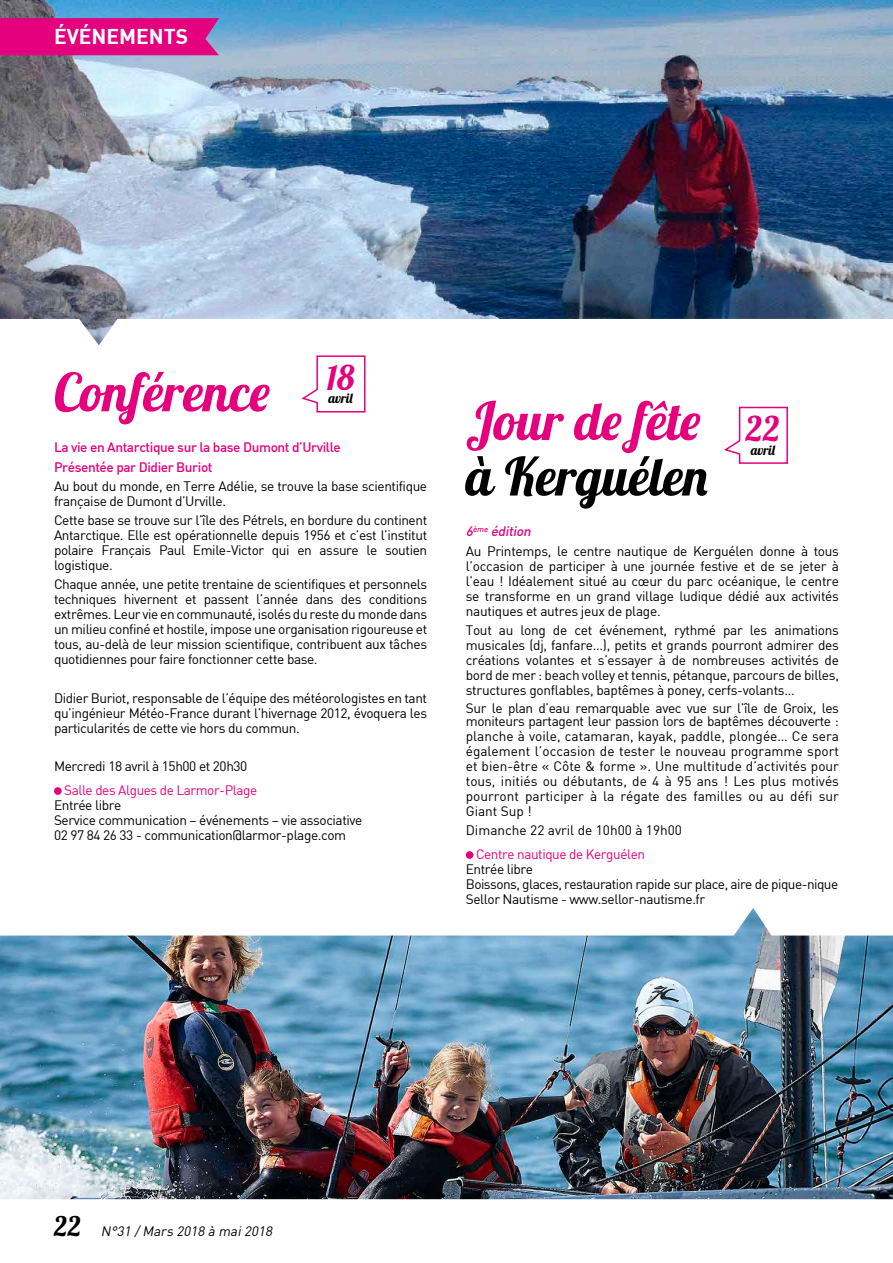
<style>
.page{position:relative;width:893px;height:1263px;background:#fff}
.page>*{position:absolute;margin:0;border:0;box-sizing:border-box;transform-origin:0 0}
.t1{font:52.5px "Lobster 1.4";color:#e5007d}
.t2{font:52.5px "Lobster 1.4";letter-spacing:.02em;color:#000}
.t3{font:34.05px "Lobster 1.4";color:#e5007d}
.t4{font:21px "DIN Bold";color:#fff}
.t5{font:13.5px/15px "DIN";letter-spacing:-.03em;color:#000;text-align:justify}
.t6{font:500 13.5px/19.2px "DIN";letter-spacing:-.03em;color:#e5007d}
.t7{font:13.5px "DIN";letter-spacing:-.03em;color:#e5007d}
.t8{font:13.5px "DIN";color:#000}
.t9{font:italic 13.5px "DIN";color:#000}
.t10{font:13.5px "Lobster 1.4";letter-spacing:.03em;color:#000}
.s1{font-weight:500;font-style:italic;color:#e5007d}
.s2{font-family:"Lobster 1.4";font-style:normal;font-size:27px}
</style>
<div class="page">
<img style="left:0;top:0;width:893px;height:345px">
<div style="left:0;top:18px;width:219px;height:37px;background:#e5007d"></div>
<div style="left:54px;top:787px;width:8px;height:8px;background:#e5007d;border-radius:50%"></div>
<svg style="left:301px;top:355px;width:65px;height:58px"></svg>
<div style="left:466px;top:851px;width:7px;height:8px;background:#e5007d;border-radius:50%"></div>
<svg style="left:724px;top:406px;width:64px;height:58px"></svg>
<img style="left:0;top:908px;width:893px;height:291px">
<h3 class="t4" style="left:54px;top:23px;width:136px">ÉVÉNEMENTS</h3>
<h2 class="t3" style="left:327px;top:356px;width:29px">18</h2>
<p class="t10" style="left:328px;top:390px;width:26px">avril</p>
<h1 class="t1" style="left:54px;top:359px;width:217px">Conférence</h1>
<p class="t6" style="left:54px;top:437px;width:288px">La vie en Antarctique sur la base Dumont d’Urville<br>Présentée par Didier Buriot</p>
<p class="t5" style="left:54px;top:478px;width:375px">Au bout du monde, en Terre Adélie, se trouve la base scientifique française de Dumont d’Urville.</p>
<p class="t5" style="left:54px;top:512px;width:375px">Cette base se trouve sur l’île des Pétrels, en bordure du continent Antarctique. Elle est opérationnelle depuis 1956 et c’est l’institut polaire Français Paul Emile-Victor qui en assure le soutien logistique.</p>
<p class="t5" style="left:54px;top:577px;width:375px">Chaque année, une petite trentaine de scientifiques et personnels techniques hivernent et passent l’année dans des conditions extrêmes. Leur vie en communauté, isolés du reste du monde dans un milieu confiné et hostile, impose une organisation rigoureuse et tous, au-delà de leur mission scientifique, contribuent aux tâches quotidiennes pour faire fonctionner cette base.</p>
<p class="t5" style="left:54px;top:690px;width:375px">Didier Buriot, responsable de l’équipe des météorologistes en tant qu’ingénieur Météo-France durant l’hivernage 2012, évoquera les particularités de cette vie hors du commun.</p>
<p class="t5" style="left:54px;top:759px;width:195px">Mercredi 18 avril à 15h00 et 20h30</p>
<p class="t7" style="left:64px;top:781px;width:194px">Salle des Algues de Larmor-Plage</p>
<p class="t5" style="left:54px;top:797px;width:310px;text-align:left">Entrée libre<br>Service communication – événements – vie associative<br>02 97 84 26 33 - communication@larmor-plage.com</p>
<h1 class="t1" style="left:466px;top:387px;width:236px">Jour de fête</h1>
<h1 class="t2" style="left:466px;top:443px;width:243px">à Kerguélen</h1>
<p class="t5" style="left:466px;top:522px;width:375px;line-height:19.2px"><span class="s1">6</span><sup>ème</sup> <span class="s1">édition<br></span>Au Printemps, le centre nautique de Kerguélen donne à tous</p>
<p class="t5" style="left:466px;top:558px;width:375px">l’occasion de participer à une journée festive et de se jeter à l’eau ! Idéalement situé au cœur du parc océanique, le centre se transforme en un grand village ludique dédié aux activités nautiques et autres jeux de plage.</p>
<p class="t5" style="left:466px;top:622px;width:375px">Tout au long de cet événement, rythmé par les animations musicales (dj, fanfare…), petits et grands pourront admirer des créations volantes et s’essayer à de nombreuses activités de bord de mer : beach volley et tennis, pétanque, parcours de billes, structures gonflables, baptêmes à poney, cerfs-volants…</p>
<p class="t5" style="left:466px;top:701px;width:375px;line-height:13.5px">Sur le plan d’eau remarquable avec vue sur l’île de Groix, les moniteurs partagent leur passion lors de baptêmes découverte :</p>
<p class="t5" style="left:466px;top:728px;width:375px">planche à voile, catamaran, kayak, paddle, plongée… Ce sera également l’occasion de tester le nouveau programme sport et bien-être « Côte &amp; forme ». Une multitude d’activités pour tous, initiés ou débutants, de 4 à 95 ans ! Les plus motivés pourront participer à la régate des familles ou au défi sur Giant Sup !</p>
<p class="t8" style="left:466px;top:822px;width:218px">Dimanche 22 avril de 10h00 à 19h00</p>
<p class="t7" style="left:476px;top:845px;width:171px">Centre nautique de Kerguélen</p>
<p class="t5" style="left:466px;top:861px;width:374px;text-align:left">Entrée libre<br>Boissons, glaces, restauration rapide sur place, aire de pique-nique<br>Sellor Nautisme - www.sellor-nautisme.fr</p>
<h2 class="t3" style="left:746px;top:407px;width:36px">22</h2>
<p class="t10" style="left:751px;top:441px;width:26px">avril</p>
<p class="t9" style="left:54px;top:1223px;width:223px"><span class="s2">22</span> N°31 /Mars 2018 à mai2018</p>
</div>
